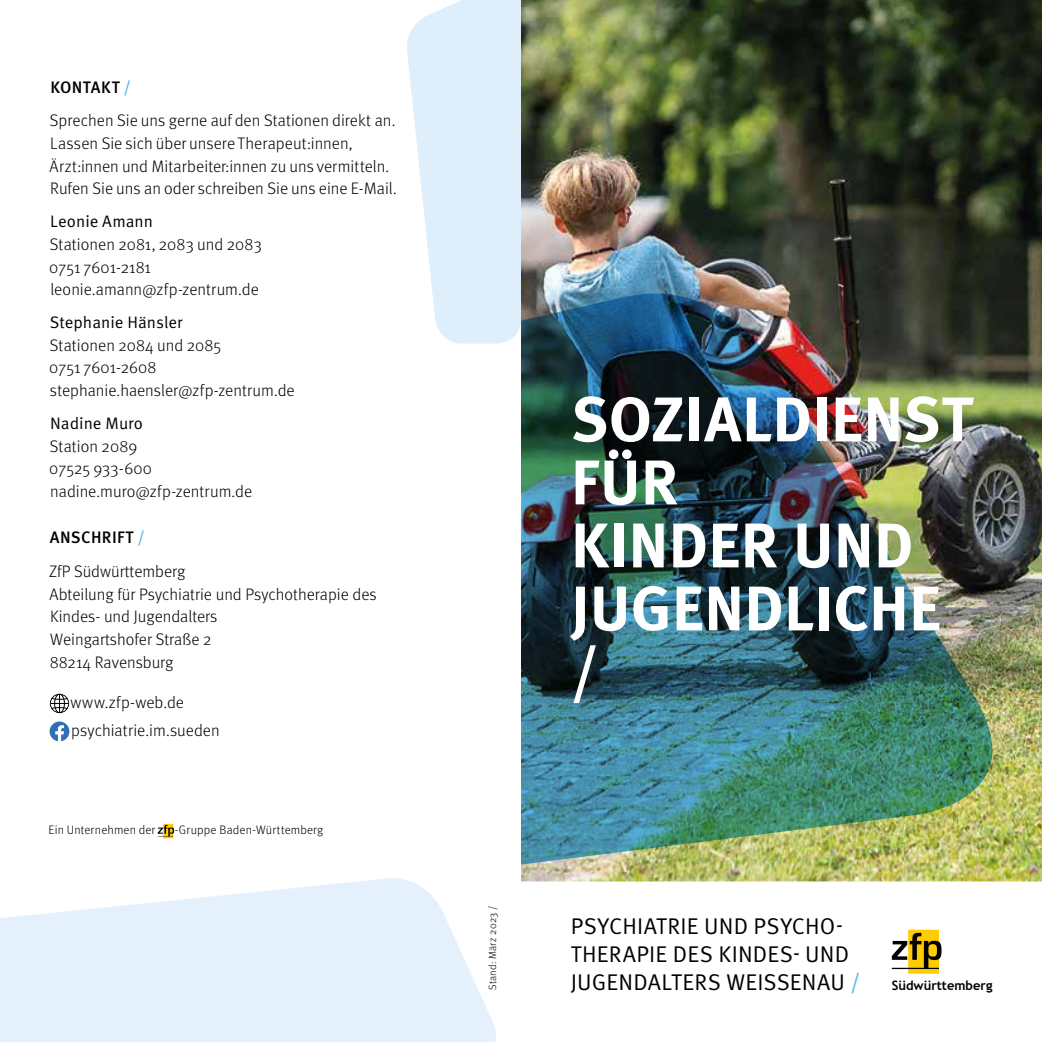
<style>
.page{position:relative;width:1042px;height:1042px;background:#fff}
.page>*{position:absolute;margin:0;border:0;box-sizing:border-box;transform-origin:0 0}
.t1{font:700 63px/63px "Meta Pro";letter-spacing:.005em;color:#fff}
.t2{font:22.75px/28px "Meta Pro Norm";letter-spacing:.01em;color:#000}
.t3{font:300 16.62px/22.8px "Meta Pro";color:#000}
.t4{font:16.62px "Meta Pro Norm";color:#000}
.t5{font:700 12.95px "Trebuchet MS";color:#000}
.t6{font:300 12.25px "Meta Pro";letter-spacing:.015em;color:#000}
.t7{font:300 10.5px "Meta Pro";letter-spacing:.02em;color:#000}
.s1{font-weight:500}
.s2{font-weight:500;color:#55b7e9}
.s3{color:#55b7e9}
</style>
<div class="page">
<img style="left:521px;top:0;width:521px;height:881px">
<div style="left:908px;top:929px;width:31px;height:44px;background:#fc0"></div>
<svg style="left:892px;top:933px;width:49px;height:35px"></svg>
<hr style="left:892px;top:968px;width:47px;height:1px;background:#000">
<svg style="left:50px;top:694px;width:19px;height:19px"></svg>
<svg style="left:50px;top:721px;width:19px;height:20px"></svg>
<svg style="left:407px;top:0;width:114px;height:344px"></svg>
<svg style="left:0;top:878px;width:496px;height:164px;fill:#e4f1fc"></svg>
<img style="left:521px;top:275px;width:480px;height:589px">
<svg style="left:163px;top:824px;width:10px;height:14px"></svg>
<svg style="left:158px;top:825px;width:16px;height:12px"></svg>
<p class="t3" style="left:50px;top:70px;width:347px;line-height:32.7px"><span class="s1">KONTAKT</span> <span class="s2">/<br></span>Sprechen Sie uns gerne auf den Stationen direkt an.</p>
<p class="t3" style="left:50px;top:131px;width:349px">Lassen Sie sich über unsere Therapeut:innen,<br>Ärzt:innen und Mitarbeiter:innen zu uns vermitteln.<br>Rufen Sie uns an oder schreiben Sie uns eine E-Mail.</p>
<p class="t4" style="left:50px;top:209px;width:104px">Leonie Amann</p>
<p class="t3" style="left:49px;top:232px;width:214px">Stationen 2081, 2083 und 2083<br>0751 7601-2181 leonie.amann@zfp-zentrum.de</p>
<p class="t4" style="left:50px;top:310px;width:134px">Stephanie Hänsler</p>
<p class="t3" style="left:49px;top:332px;width:247px">Stationen 2084 und 2085<br>0751 7601-2608 stephanie.haensler@zfp-zentrum.de</p>
<p class="t4" style="left:50px;top:410px;width:94px">Nadine Muro</p>
<p class="t3" style="left:49px;top:433px;width:204px">Station 2089<br>07525 933-600 nadine.muro@zfp-zentrum.de</p>
<p class="t3" style="left:49px;top:519px;width:138px;line-height:34.1px"><span class="s1">ANSCHRIFT</span> <span class="s2">/<br></span>ZfP Südwürttemberg</p>
<p class="t3" style="left:50px;top:581px;width:329px">Abteilung für Psychiatrie und Psychotherapie des<br>Kindes- und Jugendalters<br>Weingartshofer Straße 2<br>88214 Ravensburg</p>
<p class="t3" style="left:71px;top:687px;width:151px;line-height:28px">www.zfp-web.de psychiatrie.im.sueden</p>
<p class="t6" style="left:49px;top:820px;width:108px">Ein Unternehmen der</p>
<p class="t6" style="left:175px;top:820px;width:150px">-Gruppe Baden-Württemberg</p>
<h1 class="t1" style="left:570px;top:384px;width:404px">SOZIALDIENST<br>FÜR<br>KINDER UND<br>JUGENDLICHE /</h1>
<p class="t7" style="left:485px;top:990px;width:86px;rotate:-90deg">Stand: März 2023 /</p>
<h2 class="t2" style="left:571px;top:910px;width:280px">PSYCHIATRIE UND PSYCHO-<br>THERAPIE DES KINDES- UND</h2>
<h2 class="t2" style="left:571px;top:966px;width:291px">JUGENDALTERS WEISSENAU <span class="s3">/</span></h2>
<p class="t5" style="left:892px;top:977px;width:102px">Südwürttemberg</p>
</div>
